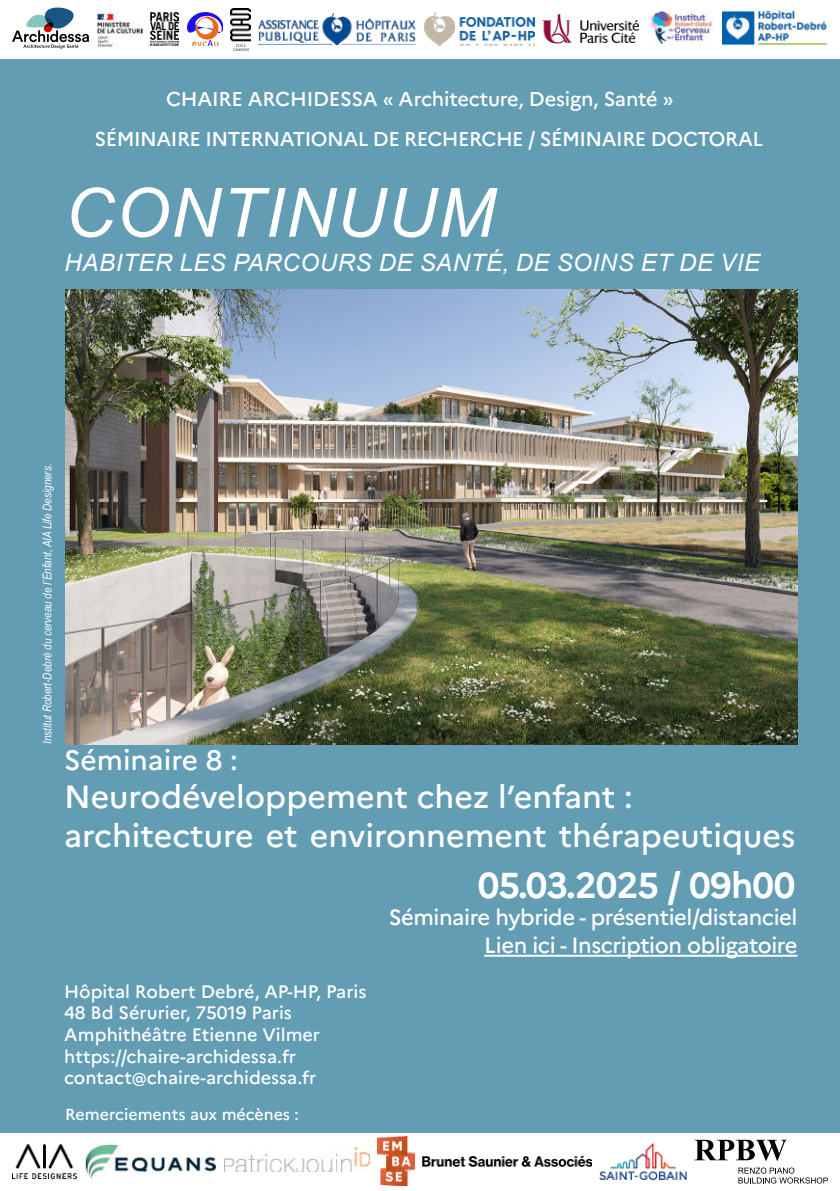
<style>
.page{position:relative;width:840px;height:1191px;background:#fff}
.page>*{position:absolute;margin:0;border:0;box-sizing:border-box;transform-origin:0 0}
.t1{font:italic 68px "Arial";letter-spacing:.025em;color:#fff}
.t2{font:700 36px "Marianne";letter-spacing:-.02em;color:#fff}
.t3{font:500 32px/38.4px "Marianne";color:#fff}
.t4{font:500 28px "Marianne";color:#fff}
.t5{font:italic 24px "Arial";letter-spacing:.025em;color:#fff}
.t6{font:500 22px "Marianne";letter-spacing:-.02em;color:#fff}
.t7{font:500 22px "Marianne";letter-spacing:-.02em;color:#fffffc}
.t8{font:500 20px/40px "Marianne";letter-spacing:-.025em;color:#fff}
.t9{font:500 18px/21.6px "Marianne";color:#fff}
.t10{font:500 16px "Marianne";color:#fff}
.t11{font:italic 12px "Arial Narrow";color:#fff}
</style>
<div class="page">
<div style="left:0;top:59px;width:839px;height:1073px;background:#629db4"></div>
<img style="left:97px;top:10px;width:45px;height:38px">
<img style="left:150px;top:13px;width:29px;height:33px">
<img style="left:187px;top:13px;width:35px;height:33px">
<img style="left:230px;top:8px;width:20px;height:42px">
<img style="left:258px;top:14px;width:157px;height:31px">
<img style="left:424px;top:13px;width:214px;height:33px">
<img style="left:66px;top:290px;width:731px;height:454px">
<svg style="left:12px;top:8px;width:77px;height:41px"></svg>
<hr style="left:484px;top:954px;width:313px;height:2px;background:#fffffc">
<img style="left:12px;top:1143px;width:65px;height:36px">
<img style="left:377px;top:1136px;width:37px;height:49px">
<img style="left:224px;top:1147px;width:145px;height:24px">
<img style="left:85px;top:1144px;width:131px;height:34px">
<svg style="left:738px;top:1167px;width:89px;height:16px"></svg>
<svg style="left:694px;top:1139px;width:92px;height:21px"></svg>
<img style="left:422px;top:1155px;width:168px;height:12px">
<img style="left:722px;top:11px;width:105px;height:34px">
<img style="left:647px;top:11px;width:66px;height:35px">
<img style="left:599px;top:1143px;width:87px;height:36px">
<p class="t8" style="left:94px;top:79px;width:669px;text-indent:72px">CHAIRE ARCHIDESSA « Architecture, Design, Santé »<br>SÉMINAIRE INTERNATIONAL DE RECHERCHE / SÉMINAIRE DOCTORAL</p>
<h1 class="t1" style="left:65px;top:187px;width:431px">CONTINUUM</h1>
<h3 class="t5" style="left:65px;top:253px;width:696px">HABITER LES PARCOURS DE SANTÉ, DE SOINS ET DE VIE</h3>
<p class="t11" style="left:43px;top:744px;width:282px;rotate:-90deg">Institut Robert-Debré du cerveau de l’Enfant, AIA Life Designers.</p>
<h3 class="t4" style="left:64px;top:745px;width:175px">Séminaire 8 :</h3>
<h3 class="t3" style="left:64px;top:779px;width:732px">Neurodéveloppement chez l’enfant : architecture et environnement thérapeutiques</h3>
<h2 class="t2" style="left:477px;top:871px;width:319px">05.03.2025 / 09h00</h2>
<p class="t6" style="left:388px;top:905px;width:410px">Séminaire hybride - présentiel/distanciel</p>
<p class="t9" style="left:64px;top:981px;width:303px">Hôpital Robert Debré, AP-HP, Paris<br>48 Bd Sérurier, 75019 Paris<br>Amphithéâtre Etienne Vilmer https://chaire-archidessa.fr contact@chaire-archidessa.fr</p>
<p class="t10" style="left:65px;top:1105px;width:235px">Remerciements aux mécènes :</p>
<p class="t7" style="left:484px;top:933px;width:315px">Lien ici - Inscription obligatoire</p>
</div>
